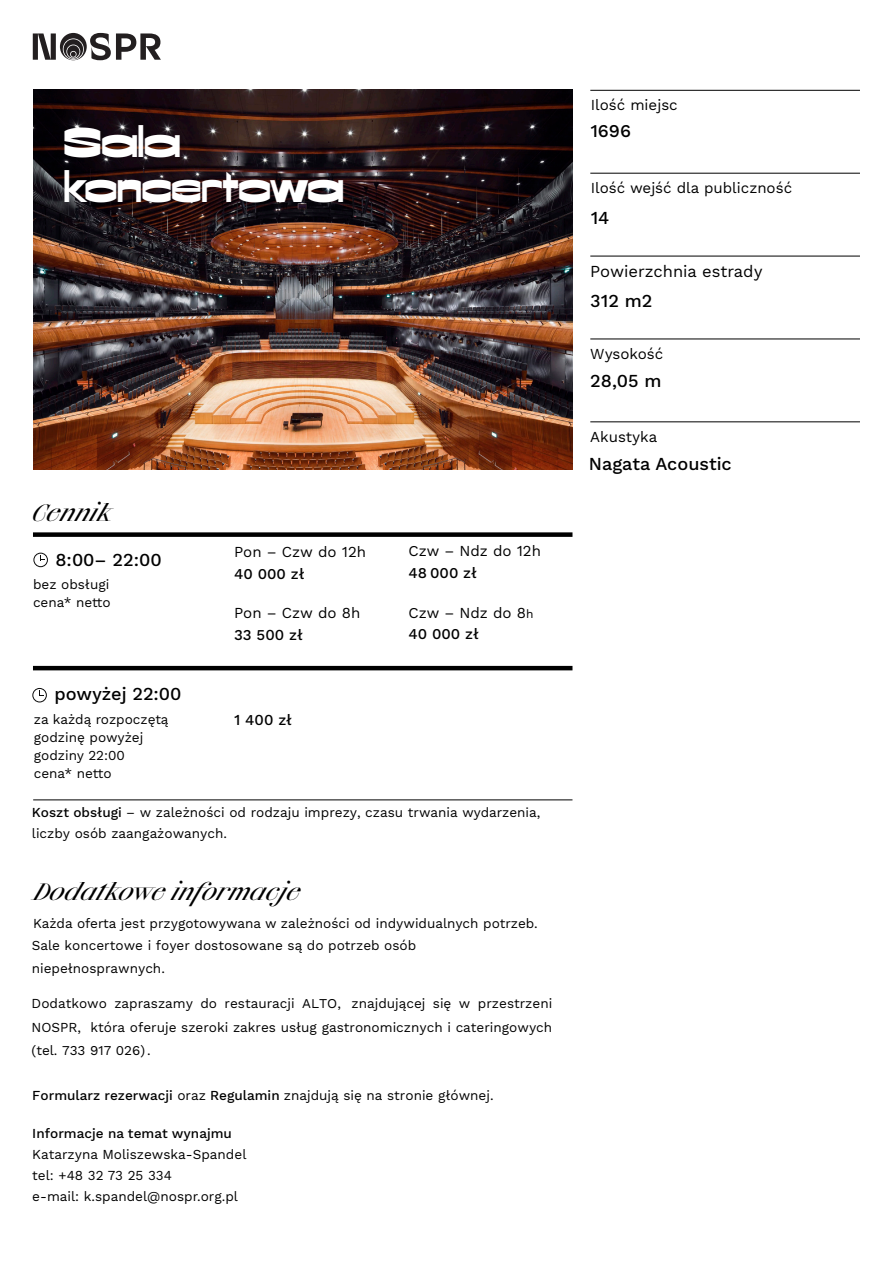
<style>
.page{position:relative;width:893px;height:1263px;background:#fff}
.page>*{position:absolute;margin:0;border:0;box-sizing:border-box;transform-origin:0 0}
.t1{font:700 42px/45px "CSTM Xprmntl 02";color:#fff}
.t2{font:italic 24px "CSTM Xprmntl 02";color:#000}
.t3{font:500 18px "Work Sans";color:#000}
.t4{font:16.5px "Work Sans";color:#000}
.t5{font:15px/21.9px "Work Sans";color:#000}
.t6{font:500 15px "Work Sans";color:#000}
.t7{font:13.5px/21px "Work Sans";color:#000}
.s1{font-weight:500}
.s2{font-size:12px}
</style>
<div class="page">
<img style="left:33px;top:90px;width:539px;height:380px">
<svg style="left:33px;top:33px;width:128px;height:27px"></svg>
<hr style="left:590px;top:90px;width:270px;height:1px;background:#000">
<hr style="left:590px;top:173px;width:270px;height:1px;background:#000">
<hr style="left:590px;top:256px;width:270px;height:1px;background:#000">
<hr style="left:590px;top:339px;width:270px;height:1px;background:#000">
<hr style="left:590px;top:421px;width:270px;height:1px;background:#000">
<div style="left:33px;top:532px;width:539px;height:5px;background:#000"></div>
<hr style="left:33px;top:799px;width:539px;height:1px;background:#000">
<hr style="left:33px;top:666px;width:539px;height:4px;background:#000">
<div style="left:33px;top:553px;width:15px;height:14px;border:1px solid #0c0c0c;border-radius:50%"></div>
<div style="left:32px;top:688px;width:15px;height:14px;border:1px solid #0c0c0c;border-radius:50%"></div>
<svg style="left:39px;top:690px;width:5px;height:6px"></svg>
<p class="t1" style="left:64px;top:119px;width:282px">Sala koncertowa</p>
<p class="t2" style="left:33px;top:497px;width:80px">Cennik</p>
<p class="t3" style="left:56px;top:549px;width:108px">8:00– 22:00</p>
<p class="t7" style="left:33px;top:574px;width:78px">bez obsługi</p>
<p class="t7" style="left:33px;top:592px;width:79px">cena* netto</p>
<p class="t3" style="left:54px;top:683px;width:129px">powyżej 22:00</p>
<p class="t7" style="left:34px;top:711px;width:136px;line-height:18px">za każdą rozpoczętą godzinę powyżej</p>
<p class="t7" style="left:34px;top:745px;width:93px">godziny 22:00</p>
<p class="t7" style="left:34px;top:763px;width:79px">cena* netto</p>
<p class="t5" style="left:234px;top:541px;width:133px">Pon – Czw do 12h<br><span class="s1">40 000 zł</span></p>
<p class="t5" style="left:234px;top:602px;width:128px">Pon – Czw do 8h<br><span class="s1">33 500 zł</span></p>
<p class="t6" style="left:234px;top:711px;width:59px">1 400 zł</p>
<p class="t5" style="left:408px;top:540px;width:134px">Czw – Ndz do 12h<br><span class="s1">48 000 zł</span></p>
<p class="t5" style="left:408px;top:601px;width:126px">Czw – Ndz do 8<span class="s2">h<br></span><span class="s1">40 000 zł</span></p>
<p class="t7" style="left:32px;top:802px;width:510px"><span class="s1">Koszt obsługi</span> – w zależności od rodzaju imprezy, czasu trwania wydarzenia, liczby osób zaangażowanych.</p>
<p class="t2" style="left:35px;top:877px;width:268px">Dodatkowe informacje</p>
<p class="t7" style="left:32px;top:912px;width:507px;line-height:22.5px">Każda oferta jest przygotowywana w zależności od indywidualnych potrzeb.<br>Sale koncertowe i foyer dostosowane są do potrzeb osób niepełnosprawnych.</p>
<p class="t7" style="left:32px;top:993px;width:522px;line-height:23.2px;text-align:justify">Dodatkowo zapraszamy do restauracji ALTO, znajdującej się w przestrzeni NOSPR, która oferuje szeroki zakres usług gastronomicznych i cateringowych (tel. 733 917 026) .</p>
<p class="t7" style="left:32px;top:1085px;width:463px"><span class="s1">Formularz rezerwacji</span> oraz <span class="s1">Regulamin</span> znajdują się na stronie głównej.</p>
<p class="t7" style="left:32px;top:1123px;width:216px"><span class="s1">Informacje na temat wynajmu<br></span>Katarzyna Moliszewska-Spandel tel: +48 32 73 25 334<br>e-mail: k.spandel@nospr.org.pl</p>
<p class="t5" style="left:591px;top:95px;width:88px">Ilość miejsc</p>
<p class="t3" style="left:591px;top:117px;width:42px">1696</p>
<p class="t5" style="left:591px;top:178px;width:203px">Ilość wejść dla publiczność</p>
<p class="t3" style="left:591px;top:208px;width:20px">14</p>
<p class="t4" style="left:590px;top:262px;width:174px">Powierzchnia estrady</p>
<p class="t3" style="left:590px;top:290px;width:64px">312 m2</p>
<p class="t5" style="left:590px;top:343px;width:74px">Wysokość</p>
<p class="t3" style="left:590px;top:370px;width:73px">28,05 m</p>
<p class="t5" style="left:590px;top:426px;width:68px">Akustyka</p>
<p class="t3" style="left:589px;top:453px;width:144px">Nagata Acoustic</p>
</div>
